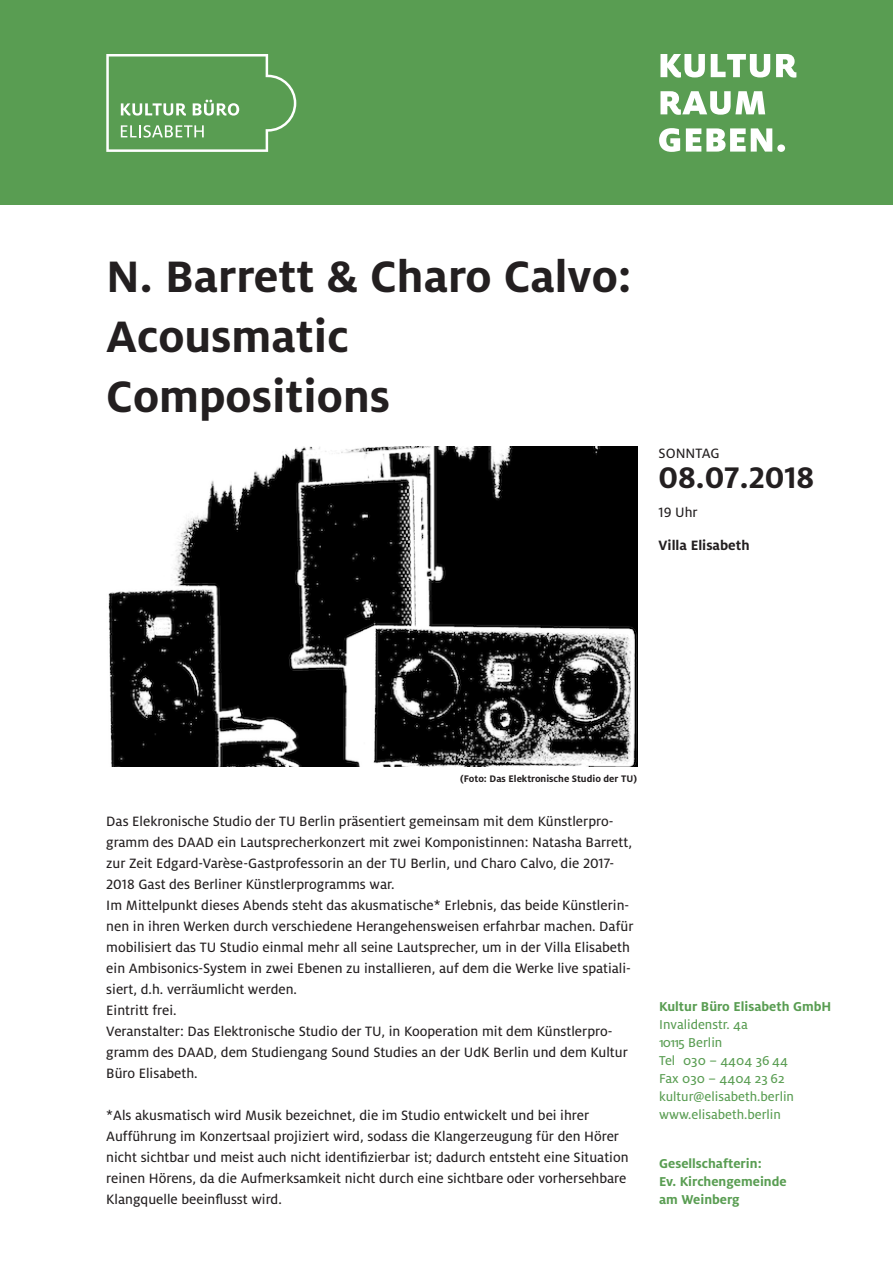
<style>
.page{position:relative;width:893px;height:1263px;background:#fff}
.page>*{position:absolute;margin:0;border:0;box-sizing:border-box;transform-origin:0 0}
.t1{font:700 48.75px "Milo LF";color:#231f20}
.t2{font:700 33px "Milo LF";color:#231f20}
.t3{font:15px/21px "Milo LF Text";color:#231f20}
.t4{font:700 15px "Milo";color:#231f20}
.t5{font:15px "Milo Text";color:#231f20}
.t6{font:14.25px "Milo Text";color:#599d52}
.t7{font:700 14.25px "Milo";color:#599d52}
.t8{font:700 10.5px "Milo LF";color:#231f20}
</style>
<div class="page">
<div style="left:0;top:0;width:893px;height:204px;background:#599d52"></div>
<svg style="left:106px;top:54px;width:190px;height:98px"></svg>
<svg style="left:659px;top:128px;width:126px;height:24px"></svg>
<svg style="left:660px;top:91px;width:105px;height:24px"></svg>
<svg style="left:660px;top:54px;width:136px;height:24px"></svg>
<img style="left:108px;top:447px;width:529px;height:320px">
<p class="t1" style="left:106px;top:248px;width:527px">N. Barrett &amp; Charo Calvo:</p>
<p class="t1" style="left:106px;top:308px;width:244px">Acousmatic</p>
<p class="t1" style="left:106px;top:368px;width:285px">Compositions</p>
<p class="t5" style="left:659px;top:444px;width:63px">SONNTAG</p>
<p class="t2" style="left:659px;top:458px;width:157px">08.07.2018</p>
<p class="t3" style="left:659px;top:502px;width:41px">19 Uhr</p>
<p class="t4" style="left:659px;top:537px;width:93px">Villa Elisabeth</p>
<p class="t8" style="left:460px;top:772px;width:178px">(Foto: Das Elektronische Studio der TU)</p>
<p class="t3" style="left:106px;top:810px;width:527px">Das Elekronische Studio der TU Berlin präsentiert gemeinsam mit dem Künstlerpro&shy;gramm des DAAD ein Lautsprecherkonzert mit zwei Komponistinnen: Natasha Barrett, zur Zeit Edgard-Varèse-Gastprofessorin an der TU Berlin, und Charo Calvo, die 2017- 2018 Gast des Berliner Künstlerprogramms war.</p>
<p class="t3" style="left:106px;top:894px;width:529px">Im Mittelpunkt dieses Abends steht das akusmatische* Erlebnis, das beide Künstlerin&shy;nen in ihren Werken durch verschiedene Herangehensweisen erfahrbar machen. Dafür mobilisiert das TU Studio einmal mehr all seine Lautsprecher, um in der Villa Elisabeth ein Ambisonics-System in zwei Ebenen zu installieren, auf dem die Werke live spatiali&shy;siert, d.h. verräumlicht werden.</p>
<p class="t3" style="left:106px;top:999px;width:72px">Eintritt frei.</p>
<p class="t3" style="left:106px;top:1020px;width:523px">Veranstalter: Das Elektronische Studio der TU, in Kooperation mit dem Künstlerpro&shy;gramm des DAAD, dem Studiengang Sound Studies an der UdK Berlin und dem Kultur<br>Büro Elisabeth.</p>
<p class="t3" style="left:106px;top:1104px;width:524px">*Als akusmatisch wird Musik bezeichnet, die im Studio entwickelt und bei ihrer Aufführung im Konzertsaal projiziert wird, sodass die Klangerzeugung für den Hörer nicht sichtbar und meist auch nicht identifizierbar ist; dadurch entsteht eine Situation reinen Hörens, da die Aufmerksamkeit nicht durch eine sichtbare oder vorhersehbare Klangquelle beeinflusst wird.</p>
<p class="t7" style="left:659px;top:998px;width:174px">Kultur Büro Elisabeth GmbH</p>
<p class="t6" style="left:659px;top:1016px;width:90px">Invalidenstr. 4a</p>
<p class="t6" style="left:659px;top:1034px;width:65px">10115 Berlin</p>
<p class="t6" style="left:659px;top:1052px;width:130px">Tel 030 – 4404 36 44</p>
<p class="t6" style="left:659px;top:1070px;width:127px">Fax 030 – 4404 23 62</p>
<p class="t6" style="left:659px;top:1088px;width:136px">kultur@elisabeth.berlin</p>
<p class="t6" style="left:659px;top:1106px;width:123px">www.elisabeth.berlin</p>
<p class="t7" style="left:659px;top:1155px;width:104px">Gesellschafterin:</p>
<p class="t7" style="left:659px;top:1173px;width:129px">Ev. Kirchengemeinde</p>
<p class="t7" style="left:659px;top:1191px;width:82px">am Weinberg</p>
</div>
